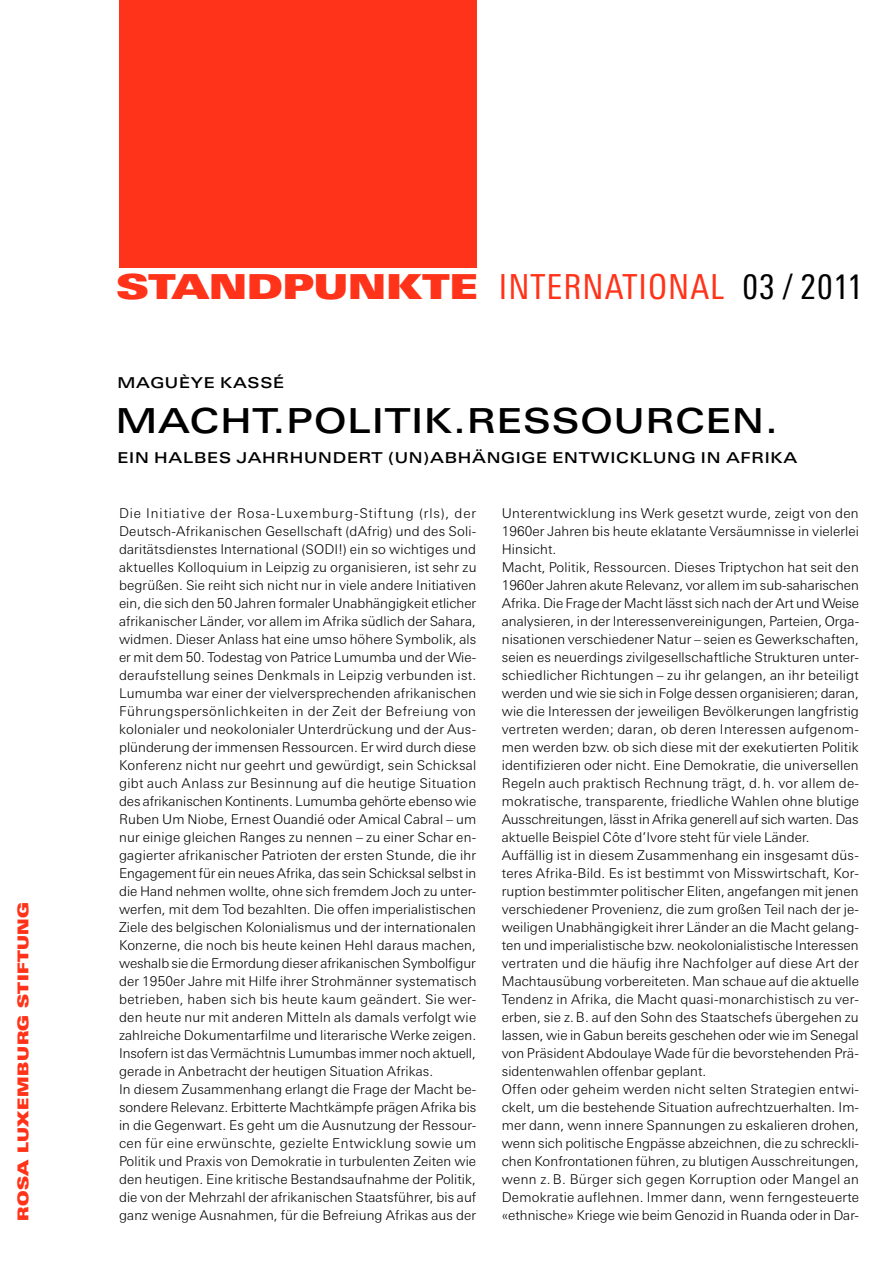
<style>
.page{position:relative;width:893px;height:1263px;background:#fff}
.page>*{position:absolute;margin:0;border:0;box-sizing:border-box;transform-origin:0 0}
.t1{font:500 34.5px "Linotype Univers Extd";letter-spacing:.03em;color:#000}
.t2{font:condensed 34.5px "Linotype Univers";letter-spacing:.03em;color:#ff3319}
.t3{font:34.5px "Linotype Univers Extd X Black";color:#ff3319}
.t4{font:500 15px "Linotype Univers Extd";letter-spacing:.05em;color:#000}
.t5{font:15px "Linotype Univers Extd X Black";letter-spacing:.02em;color:#ff3319}
.t6{font:300 13.5px/18px "Linotype Univers Basic";letter-spacing:.005em;color:#000}
.s1{color:#000}
</style>
<div class="page">
<div style="left:119px;top:0;width:357px;height:268px;background:#ff3319"></div>
<p class="t5" style="left:14px;top:1221px;width:320px;rotate:-90deg">ROSA LUXE MBURG STIFTUNG</p>
<h1 class="t3" style="left:116px;top:266px;width:363px">STANDPUNKTE</h1>
<h1 class="t2" style="left:499px;top:267px;width:365px">INTERNATI ONAL <span class="s1">03 / 2011</span></h1>
<p class="t4" style="left:117px;top:374px;width:168px">MAGUÈYE KASSÉ</p>
<h1 class="t1" style="left:116px;top:400px;width:664px">MACHT.POLITIK.RESSOURCEN.</h1>
<p class="t4" style="left:117px;top:449px;width:681px">EIN HALBES JAHRHUNDERT (UN)ABHÄNGIGE ENTWICKLUNG IN AFRIKA</p>
<p class="t6" style="left:119px;top:504px;width:359px">Die Initiative der Rosa-Luxemburg-Stiftung (rls), der Deutsch-Afrikanischen Gesellschaft (dAfrig) und des Soli&shy;daritätsdienstes International (SODI!) ein so wichtiges und aktuelles Kolloquium in Leipzig zu organisieren, ist sehr zu begrüßen. Sie reiht sich nicht nur in viele andere Initiativen ein, die sich den 50 Jahren formaler Unabhängigkeit etlicher afrikanischer Länder, vor allem im Afrika südlich der Sahara, widmen. Dieser Anlass hat eine umso höhere Symbolik, als er mit dem 50. Todestag von Patrice Lumumba und der Wie&shy;deraufstellung seines Denkmals in Leipzig verbunden ist.<br>Lumumba war einer der vielversprechenden afrikanischen Führungspersönlichkeiten in der Zeit der Befreiung von kolonialer und neokolonialer Unterdrückung und der Aus&shy;plünderung der immensen Ressourcen. Er wird durch diese Konferenz nicht nur geehrt und gewürdigt, sein Schicksal gibt auch Anlass zur Besinnung auf die heutige Situation des afrikanischen Kontinents. Lumumba gehörte ebenso wie Ruben Um Niobe, Ernest Ouandié oder Amical Cabral – um nur einige gleichen Ranges zu nennen – zu einer Schar en&shy;gagierter afrikanischer Patrioten der ersten Stunde, die ihr Engagement für ein neues Afrika, das sein Schicksal selbst in die Hand nehmen wollte, ohne sich fremdem Joch zu unter&shy;werfen, mit dem Tod bezahlten. Die offen imperialistischen Ziele des belgischen Kolonialismus und der internationalen Konzerne, die noch bis heute keinen Hehl daraus machen, weshalb sie die Ermordung dieser afrikanischen Symbolfigur der 1950er Jahre mit Hilfe ihrer Strohmänner systematisch betrieben, haben sich bis heute kaum geändert. Sie wer&shy;den heute nur mit anderen Mitteln als damals verfolgt wie zahlreiche Dokumentarfilme und literarische Werke zeigen.<br>Insofern ist das Vermächtnis Lumumbas immer noch aktuell, gerade in Anbetracht der heutigen Situation Afrikas.<br>In diesem Zusammenhang erlangt die Frage der Macht be&shy;sondere Relevanz. Erbitterte Machtkämpfe prägen Afrika bis in die Gegenwart. Es geht um die Ausnutzung der Ressour&shy;cen für eine erwünschte, gezielte Entwicklung sowie um Politik und Praxis von Demokratie in turbulenten Zeiten wie den heutigen. Eine kritische Bestandsaufnahme der Politik, die von der Mehrzahl der afrikanischen Staatsführer, bis auf ganz wenige Ausnahmen, für die Befreiung Afrikas aus der</p>
<p class="t6" style="left:502px;top:504px;width:359px">Unterentwicklung ins Werk gesetzt wurde, zeigt von den 1960er Jahren bis heute eklatante Versäumnisse in vielerlei Hinsicht.<br>Macht, Politik, Ressourcen. Dieses Triptychon hat seit den 1960er Jahren akute Relevanz, vor allem im sub-saharischen Afrika. Die Frage der Macht lässt sich nach der Art und Weise analysieren, in der Interessenvereinigungen, Parteien, Orga&shy;nisationen verschiedener Natur – seien es Gewerkschaften, seien es neuerdings zivilgesellschaftliche Strukturen unter&shy;schiedlicher Richtungen – zu ihr gelangen, an ihr beteiligt werden und wie sie sich in Folge dessen organisieren; daran, wie die Interessen der jeweiligen Bevölkerungen langfristig vertreten werden; daran, ob deren Interessen aufgenom&shy;men werden bzw. ob sich diese mit der exekutierten Politik identifizieren oder nicht. Eine Demokratie, die universellen Regeln auch praktisch Rechnung trägt, d. h. vor allem de&shy;mokratische, transparente, friedliche Wahlen ohne blutige Ausschreitungen, lässt in Afrika generell auf sich warten. Das aktuelle Beispiel Côte d’Ivore steht für viele Länder.<br>Auffällig ist in diesem Zusammenhang ein insgesamt düs&shy;teres Afrika-Bild. Es ist bestimmt von Misswirtschaft, Kor&shy;ruption bestimmter politischer Eliten, angefangen mit jenen verschiedener Provenienz, die zum großen Teil nach der je&shy;weiligen Unabhängigkeit ihrer Länder an die Macht gelang&shy;ten und imperialistische bzw. neokolonialistische Interessen vertraten und die häufig ihre Nachfolger auf diese Art der Machtausübung vorbereiteten. Man schaue auf die aktuelle Tendenz in Afrika, die Macht quasi-monarchistisch zu ver&shy;erben, sie z.B. auf den Sohn des Staatschefs übergehen zu lassen, wie in Gabun bereits geschehen oder wie im Senegal von Präsident Abdoulaye Wade für die bevorstehenden Prä&shy;sidentenwahlen offenbar geplant.<br>Offen oder geheim werden nicht selten Strategien entwi&shy;ckelt, um die bestehende Situation aufrechtzuerhalten. Im&shy;mer dann, wenn innere Spannungen zu eskalieren drohen, wenn sich politische Engpässe abzeichnen, die zu schreckli&shy;chen Konfrontationen führen, zu blutigen Ausschreitungen, wenn z. B. Bürger sich gegen Korruption oder Mangel an Demokratie auflehnen. Immer dann, wenn ferngesteuerte «ethnische» Kriege wie beim Genozid in Ruanda oder in Dar-</p>
</div>
